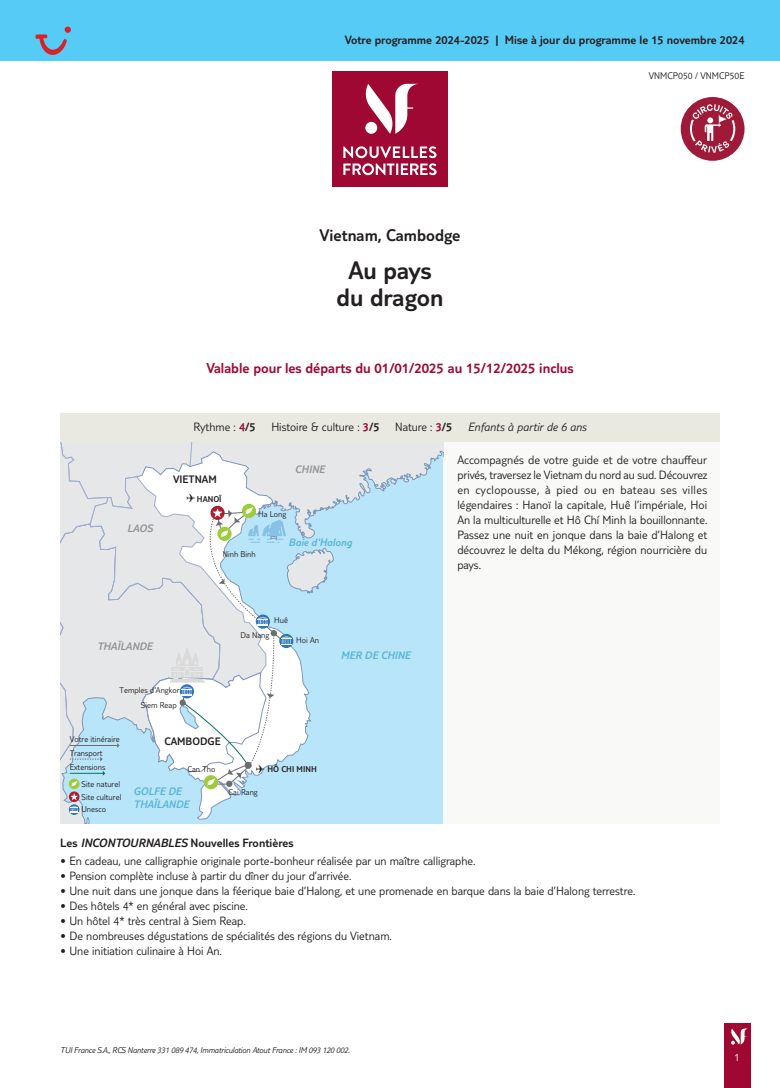
<style>
.page{position:relative;width:780px;height:1088px;background:#fff}
.page>*{position:absolute;margin:0;border:0;box-sizing:border-box;transform-origin:0 0}
.t1{font:300 26.25px/27.5px "TUI Type";color:#231f20;text-align:center}
.t2{font:300 17.5px "TUI Type";color:#231f20}
.t3{font:300 15px "TUI Type";color:#9e0832}
.t4{font:300 12.5px/15px "TUI Type";color:#231f20;text-align:justify}
.t5{font:300 12.5px "TUI Type";color:#231f20}
.t6{font:italic 300 12.5px "TUI Type";color:#231f20}
.t7{font:italic 300 11.25px/13.5px "TUI Type";color:#59b6d5}
.t8{font:italic 300 11.25px "TUI Type";color:#929595}
.t9{font:300 11.25px "TUI Type";color:#231f20}
.t10{font:300 11.25px "TUI Type";color:#fff}
.t11{font:300 10px "TUI Type";color:#231f20}
.t12{font:300 8.75px/13.9px "TUI Type";color:#231f20}
.t13{font:italic 300 8.75px "TUI Type";letter-spacing:-.02em;color:#231f20}
.t14{font:300 8.75px "TUI Type";color:#231f20}
.s1{color:#9e0832}
.s2{font-style:inherit}
.s3{font-style:italic}
</style>
<div class="page">
<div style="left:724px;top:1023px;width:26px;height:65px;background:#9e0832"></div>
<svg style="left:731px;top:1028px;width:17px;height:16px"></svg>
<div style="left:60px;top:441px;width:659px;height:383px;background:#f9f9f7"></div>
<div style="left:0;top:0;width:780px;height:60px;background:#56cbf5"></div>
<div style="left:332px;top:72px;width:115px;height:115px;background:#9e0832"></div>
<svg style="left:343px;top:146px;width:93px;height:29px"></svg>
<svg style="left:365px;top:84px;width:52px;height:50px"></svg>
<div style="left:60px;top:441px;width:383px;height:383px;background:#b9e5fa"></div>
<svg style="left:311px;top:441px;width:132px;height:152px"></svg>
<svg style="left:60px;top:441px;width:251px;height:378px"></svg>
<div style="left:204px;top:775px;width:14px;height:14px;background:#9ccb3b;border-radius:50%"></div>
<svg style="left:279px;top:634px;width:14px;height:14px"></svg>
<div style="left:69px;top:778px;width:10px;height:11px;background:#9ccb3b;border-radius:50%"></div>
<div style="left:69px;top:791px;width:10px;height:11px;background:#af1d31;border-radius:50%"></div>
<svg style="left:71px;top:793px;width:7px;height:7px"></svg>
<div style="left:69px;top:804px;width:10px;height:11px;background:#2e76bc;border-radius:50%"></div>
<svg style="left:70px;top:806px;width:8px;height:7px"></svg>
<svg style="left:60px;top:441px;width:231px;height:346px"></svg>
<div style="left:60px;top:413px;width:659px;height:28px;background:#e9e9e0"></div>
<svg style="left:35px;top:27px;width:36px;height:28px"></svg>
<div style="left:680px;top:97px;width:64px;height:64px;background:#9e1a38;border-radius:50%"></div>
<svg style="left:690px;top:104px;width:45px;height:49px"></svg>
<p class="t5" style="left:345px;top:33px;width:401px">Votre programme 2024-2025 | Mise à jour du programme le 15 novembre 2024</p>
<p class="t11" style="left:648px;top:70px;width:97px">VNMCP050 / VNMCP50E</p>
<h2 class="t2" style="left:319px;top:225px;width:143px">Vietnam, Cambodge</h2>
<h1 class="t1" style="left:336px;top:256px;width:108px">Au pays du dragon</h1>
<p class="t3" style="left:206px;top:359px;width:368px">Valable pour les départs du 01/01/2025 au 15/12/2025 inclus</p>
<p class="t8" style="left:127px;top:522px;width:27px">LAOS</p>
<p class="t8" style="left:97px;top:639px;width:57px">THAÏLANDE</p>
<p class="t4" style="left:193px;top:419px;width:64px">Rythme : <span class="s1">4</span><span class="s2">/5</span></p>
<p class="t4" style="left:271px;top:419px;width:182px">Histoire &amp; culture : <span class="s1">3</span><span class="s2">/5</span> Nature : <span class="s1">3</span><span class="s2">/5</span></p>
<p class="t6" style="left:468px;top:420px;width:120px">Enfants à partir de 6 ans</p>
<p class="t9" style="left:173px;top:473px;width:45px">VIETNAM</p>
<p class="t14" style="left:186px;top:494px;width:37px">✈ HANOÏ</p>
<p class="t8" style="left:295px;top:463px;width:31px">CHINE</p>
<p class="t12" style="left:258px;top:507px;width:30px">Ha Long</p>
<p class="t7" style="left:288px;top:536px;width:65px">Baie d'Halong</p>
<p class="t12" style="left:223px;top:547px;width:35px">Ninh Binh</p>
<p class="t12" style="left:274px;top:613px;width:15px">Huê</p>
<p class="t12" style="left:240px;top:628px;width:30px">Da Nang</p>
<p class="t12" style="left:296px;top:633px;width:24px">Hoi An</p>
<p class="t7" style="left:341px;top:648px;width:71px">MER DE CHINE</p>
<p class="t4" style="left:457px;top:452px;width:251px">Accompagnés de votre guide et de votre chauffeur privés, traversez le Vietnam du nord au sud. Découvrez en cyclopousse, à pied ou en bateau ses villes légendaires : Hanoï la capitale, Huê l’impériale, Hoi An la multiculturelle et Hô Chí Minh la bouillonnante.<br>Passez une nuit en jonque dans la baie d’Halong et découvrez le delta du Mékong, région nourricière du pays.</p>
<p class="t12" style="left:119px;top:683px;width:62px">Temples d'Angkor</p>
<p class="t12" style="left:70px;top:732px;width:52px">Votre itinéraire<br>Transport<br>Extensions</p>
<p class="t12" style="left:81px;top:777px;width:41px;line-height:12.9px">Site naturel<br>Site culturel<br>Unesco</p>
<p class="t12" style="left:141px;top:698px;width:37px">Siem Reap</p>
<p class="t9" style="left:164px;top:734px;width:58px">CAMBODGE</p>
<p class="t12" style="left:187px;top:762px;width:30px">Can Tho</p>
<p class="t7" style="left:133px;top:784px;width:57px">GOLFE DE<br>THAÏLANDE</p>
<p class="t14" style="left:256px;top:764px;width:62px">✈ HÔ CHI MINH</p>
<p class="t12" style="left:228px;top:785px;width:31px">Cai Rang</p>
<p class="t5" style="left:60px;top:835px;width:235px">Les <span class="s3">INCONTOURNABLES</span> Nouvelles Frontières</p>
<p class="t4" style="left:60px;top:853px;width:417px">• En cadeau, une calligraphie originale porte-bonheur réalisée par un maître calligraphe.</p>
<p class="t4" style="left:60px;top:868px;width:293px">• Pension complète incluse à partir du dîner du jour d’arrivée.</p>
<p class="t4" style="left:60px;top:883px;width:576px">• Une nuit dans une jonque dans la féerique baie d’Halong, et une promenade en barque dans la baie d’Halong terrestre.</p>
<p class="t4" style="left:60px;top:898px;width:189px">• Des hôtels 4* en général avec piscine.</p>
<p class="t4" style="left:60px;top:913px;width:187px">• Un hôtel 4* très central à Siem Reap.</p>
<p class="t4" style="left:60px;top:928px;width:333px">• De nombreuses dégustations de spécialités des régions du Vietnam.</p>
<p class="t4" style="left:60px;top:943px;width:163px">• Une initiation culinaire à Hoi An.</p>
<p class="t13" style="left:60px;top:1045px;width:291px">TUI France S.A., RCS Nanterre 331 089 474, Immatriculation Atout France : IM 093 120 002.</p>
<p class="t10" style="left:734px;top:1050px;width:7px">1</p>
</div>
